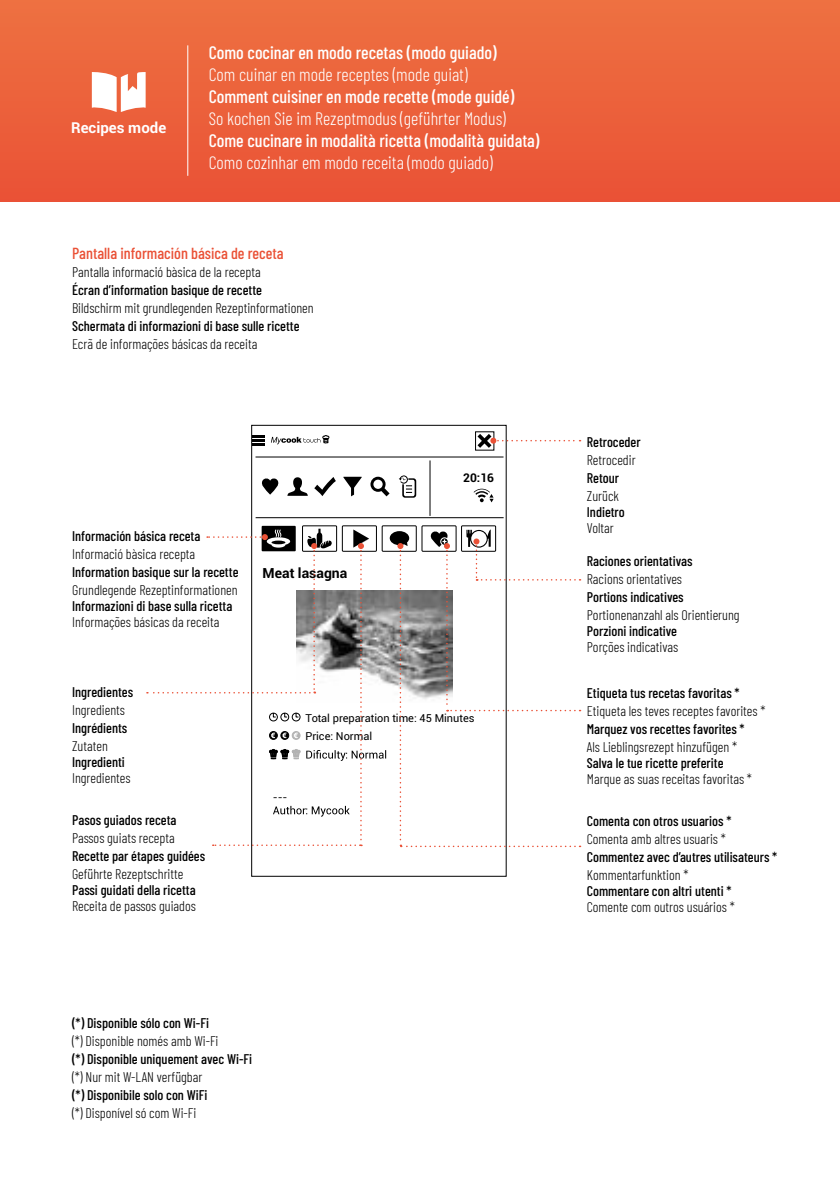
<style>
.page{position:relative;width:840px;height:1191px;background:#fff}
.page>*{position:absolute;margin:0;border:0;box-sizing:border-box;transform-origin:0 0}
.t1{font:500 18px "Barlow Condensed";color:#fff}
.t2{font:300 18px "Barlow Condensed";color:#fff}
.t3{font:500 16px "Barlow Condensed";color:#ea5136}
.t4{font:700 15px "Roboto";color:#fff}
.t5{font:300 14px "Barlow Condensed";color:#000}
.t6{font:500 14px "Barlow Condensed";color:#000}
.t7{font:700 14px "Roboto";color:#000}
.t8{font:700 12px "Roboto";color:#000}
.t9{font:11px/18.4px "Roboto";color:#000}
</style>
<div class="page">
<div style="left:0;top:0;width:839px;height:201px;background:linear-gradient(to bottom,#ee7141,#ea5236)"></div>
<svg style="left:399px;top:475px;width:17px;height:23px"></svg>
<svg style="left:262px;top:478px;width:17px;height:16px"></svg>
<svg style="left:314px;top:477px;width:21px;height:19px"></svg>
<svg style="left:343px;top:477px;width:18px;height:19px"></svg>
<svg style="left:287px;top:477px;width:20px;height:19px"></svg>
<svg style="left:370px;top:476px;width:19px;height:20px"></svg>
<hr style="left:255px;top:517px;width:248px;height:1px;background:#000">
<hr style="left:255px;top:456px;width:248px;height:1px;background:#000">
<hr style="left:429px;top:460px;width:1px;height:56px;background:#000">
<svg style="left:252px;top:435px;width:13px;height:10px"></svg>
<svg style="left:473px;top:489px;width:20px;height:13px"></svg>
<div style="left:475px;top:431px;width:19px;height:19px;border:1px solid #000"></div>
<svg style="left:271px;top:435px;width:58px;height:9px"></svg>
<svg style="left:477px;top:434px;width:103px;height:14px"></svg>
<svg style="left:147px;top:525px;width:433px;height:322px"></svg>
<svg style="left:92px;top:72px;width:53px;height:40px"></svg>
<hr style="left:187px;top:45px;width:1px;height:131px;background:#fff">
<p class="t4" style="left:71px;top:117px;width:97px">Recipes mode</p>
<p class="t1" style="left:209px;top:40px;width:289px">Como cocinar en modo recetas (modo guiado)</p>
<p class="t2" style="left:209px;top:61px;width:260px">Com cuinar en mode receptes (mode guiat)</p>
<p class="t1" style="left:209px;top:83px;width:307px">Comment cuisiner en mode recette (mode guidé)</p>
<p class="t2" style="left:209px;top:105px;width:298px">So kochen Sie im Rezeptmodus (geführter Modus)</p>
<p class="t1" style="left:209px;top:127px;width:332px">Come cucinare in modalità ricetta (modalità guidata)</p>
<p class="t2" style="left:209px;top:149px;width:285px">Como cozinhar em modo receita (modo guiado)</p>
<p class="t3" style="left:72px;top:241px;width:213px">Pantalla información básica de receta</p>
<p class="t5" style="left:72px;top:262px;width:190px">Pantalla informació bàsica de la recepta</p>
<p class="t6" style="left:72px;top:280px;width:191px">Écran d’information basique de recette</p>
<p class="t5" style="left:72px;top:298px;width:243px">Bildschirm mit grundlegenden Rezeptinformationen</p>
<p class="t6" style="left:72px;top:316px;width:229px">Schermata di informazioni di base sulle ricette</p>
<p class="t5" style="left:72px;top:334px;width:187px">Ecrã de informações básicas da receita</p>
<p class="t6" style="left:72px;top:525px;width:130px">Información básica receta</p>
<p class="t5" style="left:72px;top:543px;width:125px">Informació bàsica recepta</p>
<p class="t6" style="left:72px;top:561px;width:168px">Information basique sur la recette</p>
<p class="t5" style="left:72px;top:579px;width:167px">Grundlegende Rezeptinformationen</p>
<p class="t6" style="left:72px;top:595px;width:162px">Informazioni di base sulla ricetta</p>
<p class="t5" style="left:72px;top:611px;width:149px">Informações básicas da receita</p>
<p class="t7" style="left:262px;top:563px;width:86px">Meat lasagna</p>
<p class="t8" style="left:463px;top:469px;width:32px">20:16</p>
<p class="t6" style="left:72px;top:681px;width:63px">Ingredientes</p>
<p class="t5" style="left:72px;top:699px;width:54px">Ingredients</p>
<p class="t6" style="left:72px;top:717px;width:57px">Ingrédients</p>
<p class="t5" style="left:72px;top:735px;width:37px">Zutaten</p>
<p class="t6" style="left:72px;top:751px;width:54px">Ingredienti</p>
<p class="t5" style="left:72px;top:767px;width:60px">Ingredientes</p>
<p class="t6" style="left:72px;top:810px;width:106px">Pasos guiados receta</p>
<p class="t5" style="left:72px;top:828px;width:104px">Passos guiats recepta</p>
<p class="t6" style="left:72px;top:846px;width:134px">Recette par étapes guidées</p>
<p class="t5" style="left:72px;top:864px;width:113px">Geführte Rezeptschritte</p>
<p class="t6" style="left:72px;top:880px;width:125px">Passi guidati della ricetta</p>
<p class="t5" style="left:72px;top:896px;width:125px">Receita de passos guiados</p>
<p class="t9" style="left:305px;top:708px;width:170px">Total preparation time: 45 Minutes<br>Price: Normal</p>
<p class="t9" style="left:272px;top:787px;width:16px">---</p>
<p class="t6" style="left:72px;top:1013px;width:138px">(*) Disponible sólo con Wi-Fi</p>
<p class="t5" style="left:72px;top:1031px;width:148px">(*) Disponible només amb Wi-Fi</p>
<p class="t6" style="left:72px;top:1049px;width:181px">(*) Disponible uniquement avec Wi-Fi</p>
<p class="t5" style="left:72px;top:1067px;width:132px">(*) Nur mit W-LAN verfügbar</p>
<p class="t6" style="left:72px;top:1085px;width:137px">(*) Disponibile solo con WiFi</p>
<p class="t5" style="left:72px;top:1103px;width:126px">(*) Disponível só com Wi-Fi</p>
<p class="t6" style="left:586px;top:432px;width:55px">Retroceder</p>
<p class="t5" style="left:586px;top:450px;width:50px">Retrocedir</p>
<p class="t6" style="left:586px;top:468px;width:34px">Retour</p>
<p class="t5" style="left:586px;top:486px;width:34px">Zurück</p>
<p class="t6" style="left:586px;top:502px;width:39px">Indietro</p>
<p class="t5" style="left:586px;top:518px;width:28px">Voltar</p>
<p class="t6" style="left:586px;top:551px;width:107px">Raciones orientativas</p>
<p class="t5" style="left:586px;top:569px;width:97px">Racions orientatives</p>
<p class="t6" style="left:586px;top:587px;width:98px">Portions indicatives</p>
<p class="t5" style="left:586px;top:605px;width:154px">Portionenanzahl als Orientierung</p>
<p class="t6" style="left:586px;top:621px;width:92px">Porzioni indicative</p>
<p class="t5" style="left:586px;top:637px;width:93px">Porções indicativas</p>
<p class="t6" style="left:586px;top:683px;width:154px">Etiqueta tus recetas favoritas *</p>
<p class="t5" style="left:586px;top:701px;width:180px">Etiqueta les teves receptes favorites *</p>
<p class="t6" style="left:586px;top:719px;width:159px">Marquez vos recettes favorites *</p>
<p class="t5" style="left:586px;top:737px;width:152px">Als Lieblingsrezept hinzufügen *</p>
<p class="t6" style="left:586px;top:753px;width:138px">Salva le tue ricette preferite</p>
<p class="t5" style="left:586px;top:769px;width:166px">Marque as suas receitas favoritas *</p>
<p class="t6" style="left:586px;top:811px;width:146px">Comenta con otros usuarios *</p>
<p class="t5" style="left:586px;top:829px;width:140px">Comenta amb altres usuaris *</p>
<p class="t6" style="left:586px;top:847px;width:192px">Commentez avec d’autres utilisateurs *</p>
<p class="t5" style="left:586px;top:865px;width:103px">Kommentarfunktion *</p>
<p class="t6" style="left:586px;top:881px;width:146px">Commentare con altri utenti *</p>
<p class="t5" style="left:586px;top:897px;width:149px">Comente com outros usuários *</p>
</div>
